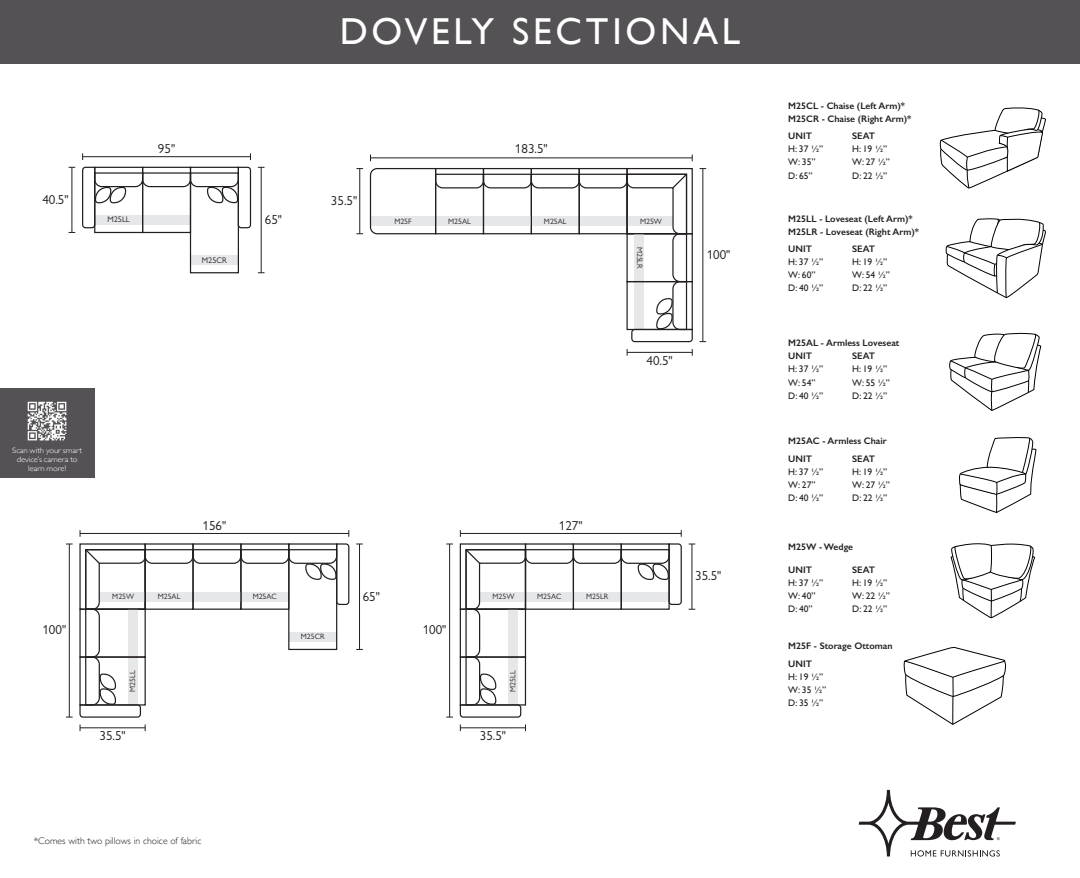
<style>
.page{position:relative;width:1080px;height:878px;background:#fff}
.page>*{position:absolute;margin:0;border:0;box-sizing:border-box;transform-origin:0 0}
.t1{font:37.5px "Gill Sans";letter-spacing:.1em;color:#fff}
.t2{font:13px "Gill Sans Nova";color:#231f20}
.t3{font:300 9.75px "Gill Sans";color:#231f20}
.t4{font:600 9.5px "Gill Sans";color:#231f20}
.t5{font:9.5px "Gill Sans";color:#231f20}
.t6{font:8.12px "Gill Sans Nova";color:#231f20}
.t7{font:300 7.88px/8.8px "Gill Sans";letter-spacing:-.01em;color:#fff;text-align:center;scale:1.11 1}
.t8{font:7.75px "Gill Sans Nova";color:#231f20}
</style>
<div class="page">
<div style="left:0;top:0;width:1080px;height:63px;background:#545254"></div>
<svg style="left:859px;top:789px;width:157px;height:67px"></svg>
<svg style="left:949px;top:332px;width:92px;height:79px"></svg>
<svg style="left:959px;top:437px;width:78px;height:76px"></svg>
<svg style="left:950px;top:543px;width:86px;height:75px"></svg>
<svg style="left:904px;top:646px;width:103px;height:79px"></svg>
<svg style="left:946px;top:218px;width:100px;height:80px"></svg>
<svg style="left:940px;top:107px;width:106px;height:82px"></svg>
<div style="left:0;top:388px;width:94px;height:89px;background:#545254"></div>
<img style="left:27px;top:401px;width:40px;height:40px">
<hr style="left:72px;top:167px;width:1px;height:65px;background:#231f20">
<div style="left:94px;top:167px;width:49px;height:66px;border:1px solid #231f20"></div>
<div style="left:142px;top:167px;width:49px;height:66px;border:1px solid #231f20"></div>
<hr style="left:83px;top:156px;width:167px;height:1px;background:#231f20">
<div style="left:190px;top:255px;width:48px;height:10px;background:#e6e7e9"></div>
<div style="left:190px;top:167px;width:49px;height:106px;border:1px solid #231f20"></div>
<svg style="left:82px;top:166px;width:170px;height:63px"></svg>
<hr style="left:261px;top:167px;width:1px;height:106px;background:#231f20">
<hr style="left:449px;top:544px;width:1px;height:173px;background:#231f20">
<svg style="left:459px;top:530px;width:223px;height:188px"></svg>
<hr style="left:460px;top:533px;width:221px;height:1px;background:#231f20">
<hr style="left:692px;top:544px;width:1px;height:65px;background:#231f20">
<hr style="left:460px;top:727px;width:65px;height:1px;background:#231f20">
<hr style="left:69px;top:544px;width:1px;height:173px;background:#231f20">
<svg style="left:79px;top:530px;width:271px;height:188px"></svg>
<hr style="left:80px;top:533px;width:269px;height:1px;background:#231f20">
<hr style="left:359px;top:544px;width:1px;height:105px;background:#231f20">
<hr style="left:80px;top:727px;width:65px;height:1px;background:#231f20">
<hr style="left:627px;top:352px;width:65px;height:1px;background:#231f20">
<hr style="left:702px;top:168px;width:1px;height:173px;background:#231f20">
<hr style="left:359px;top:168px;width:1px;height:66px;background:#231f20">
<hr style="left:370px;top:157px;width:322px;height:1px;background:#231f20">
<svg style="left:369px;top:167px;width:324px;height:176px"></svg>
<p class="t1" style="left:340px;top:10px;width:402px">DOVELY SECTIONAL</p>
<p class="t2" style="left:158px;top:141px;width:19px">95"</p>
<p class="t2" style="left:515px;top:141px;width:34px">183.5"</p>
<p class="t4" style="left:788px;top:100px;width:118px">M25CL - Chaise (Left Arm)*</p>
<p class="t4" style="left:788px;top:113px;width:125px">M25CR - Chaise (Right Arm)*</p>
<p class="t4" style="left:788px;top:130px;width:25px">UNIT</p>
<p class="t4" style="left:852px;top:130px;width:24px">SEAT</p>
<p class="t5" style="left:788px;top:144px;width:36px">H: 37 ½”</p>
<p class="t5" style="left:852px;top:144px;width:36px">H: 19 ½”</p>
<p class="t5" style="left:788px;top:157px;width:29px">W: 35”</p>
<p class="t5" style="left:852px;top:157px;width:39px">W: 27 ½”</p>
<p class="t5" style="left:788px;top:170px;width:26px">D: 65”</p>
<p class="t5" style="left:852px;top:170px;width:37px">D: 22 ½”</p>
<p class="t2" style="left:42px;top:191px;width:28px">40.5"</p>
<p class="t2" style="left:331px;top:193px;width:28px">35.5"</p>
<p class="t6" style="left:108px;top:215px;width:24px">M25LL</p>
<p class="t6" style="left:202px;top:255px;width:26px">M25CR</p>
<p class="t2" style="left:265px;top:211px;width:19px">65"</p>
<p class="t8" style="left:394px;top:216px;width:19px">M25F</p>
<p class="t8" style="left:448px;top:216px;width:24px">M25AL</p>
<p class="t8" style="left:544px;top:216px;width:24px">M25AL</p>
<p class="t8" style="left:640px;top:216px;width:23px">M25W</p>
<p class="t8" style="left:645px;top:246px;width:24px;rotate:90deg">M25LR</p>
<p class="t2" style="left:707px;top:246px;width:25px">100"</p>
<p class="t4" style="left:788px;top:212px;width:126px">M25LL - Loveseat (Left Arm)*</p>
<p class="t4" style="left:788px;top:225px;width:132px">M25LR - Loveseat (Right Arm)*</p>
<p class="t4" style="left:788px;top:243px;width:25px">UNIT</p>
<p class="t4" style="left:852px;top:243px;width:24px">SEAT</p>
<p class="t5" style="left:788px;top:256px;width:36px">H: 37 ½”</p>
<p class="t5" style="left:852px;top:256px;width:36px">H: 19 ½”</p>
<p class="t5" style="left:788px;top:269px;width:29px">W: 60”</p>
<p class="t5" style="left:852px;top:269px;width:39px">W: 54 ½”</p>
<p class="t5" style="left:788px;top:282px;width:37px">D: 40 ½”</p>
<p class="t5" style="left:852px;top:282px;width:37px">D: 22 ½”</p>
<p class="t7" style="left:12px;top:446px;width:64px">Scan with your smart device’s camera to learn more!</p>
<p class="t2" style="left:647px;top:353px;width:28px">40.5"</p>
<p class="t4" style="left:788px;top:337px;width:113px">M25AL - Armless Loveseat</p>
<p class="t4" style="left:788px;top:350px;width:25px">UNIT</p>
<p class="t4" style="left:852px;top:350px;width:24px">SEAT</p>
<p class="t5" style="left:788px;top:363px;width:36px">H: 37 ½”</p>
<p class="t5" style="left:852px;top:363px;width:36px">H: 19 ½”</p>
<p class="t5" style="left:788px;top:377px;width:29px">W: 54”</p>
<p class="t5" style="left:852px;top:377px;width:39px">W: 55 ½”</p>
<p class="t5" style="left:788px;top:390px;width:37px">D: 40 ½”</p>
<p class="t5" style="left:852px;top:390px;width:37px">D: 22 ½”</p>
<p class="t4" style="left:788px;top:435px;width:100px">M25AC - Armless Chair</p>
<p class="t4" style="left:788px;top:453px;width:25px">UNIT</p>
<p class="t4" style="left:852px;top:453px;width:24px">SEAT</p>
<p class="t5" style="left:788px;top:466px;width:36px">H: 37 ½”</p>
<p class="t5" style="left:852px;top:466px;width:36px">H: 19 ½”</p>
<p class="t5" style="left:788px;top:479px;width:29px">W: 27”</p>
<p class="t5" style="left:852px;top:479px;width:39px">W: 27 ½”</p>
<p class="t5" style="left:788px;top:492px;width:37px">D: 40 ½”</p>
<p class="t5" style="left:852px;top:492px;width:37px">D: 22 ½”</p>
<p class="t2" style="left:203px;top:517px;width:25px">156"</p>
<p class="t2" style="left:559px;top:517px;width:25px">127"</p>
<p class="t2" style="left:42px;top:622px;width:25px">100"</p>
<p class="t8" style="left:112px;top:591px;width:23px">M25W</p>
<p class="t8" style="left:158px;top:591px;width:24px">M25AL</p>
<p class="t8" style="left:253px;top:591px;width:26px">M25AC</p>
<p class="t8" style="left:128px;top:691px;width:23px;rotate:-90deg">M25LL</p>
<p class="t8" style="left:301px;top:632px;width:25px">M25CR</p>
<p class="t2" style="left:363px;top:588px;width:19px">65"</p>
<p class="t2" style="left:423px;top:622px;width:25px">100"</p>
<p class="t8" style="left:493px;top:591px;width:23px">M25W</p>
<p class="t8" style="left:537px;top:591px;width:26px">M25AC</p>
<p class="t8" style="left:586px;top:591px;width:24px">M25LR</p>
<p class="t8" style="left:508px;top:691px;width:23px;rotate:-90deg">M25LL</p>
<p class="t2" style="left:695px;top:568px;width:28px">35.5"</p>
<p class="t4" style="left:788px;top:541px;width:66px">M25W - Wedge</p>
<p class="t4" style="left:788px;top:563px;width:25px">UNIT</p>
<p class="t4" style="left:852px;top:563px;width:24px">SEAT</p>
<p class="t5" style="left:788px;top:576px;width:36px">H: 37 ½”</p>
<p class="t5" style="left:852px;top:576px;width:36px">H: 19 ½”</p>
<p class="t5" style="left:788px;top:590px;width:29px">W: 40”</p>
<p class="t5" style="left:852px;top:590px;width:39px">W: 22 ½”</p>
<p class="t5" style="left:788px;top:603px;width:26px">D: 40”</p>
<p class="t5" style="left:852px;top:603px;width:37px">D: 22 ½”</p>
<p class="t4" style="left:788px;top:640px;width:106px">M25F - Storage Ottoman</p>
<p class="t4" style="left:788px;top:658px;width:25px">UNIT</p>
<p class="t5" style="left:788px;top:671px;width:36px">H: 19 ½”</p>
<p class="t5" style="left:788px;top:684px;width:39px">W: 35 ½”</p>
<p class="t5" style="left:788px;top:697px;width:37px">D: 35 ½”</p>
<p class="t2" style="left:100px;top:727px;width:28px">35.5"</p>
<p class="t2" style="left:480px;top:727px;width:28px">35.5"</p>
<p class="t3" style="left:34px;top:833px;width:169px">*Comes with two pillows in choice of fabric</p>
</div>
